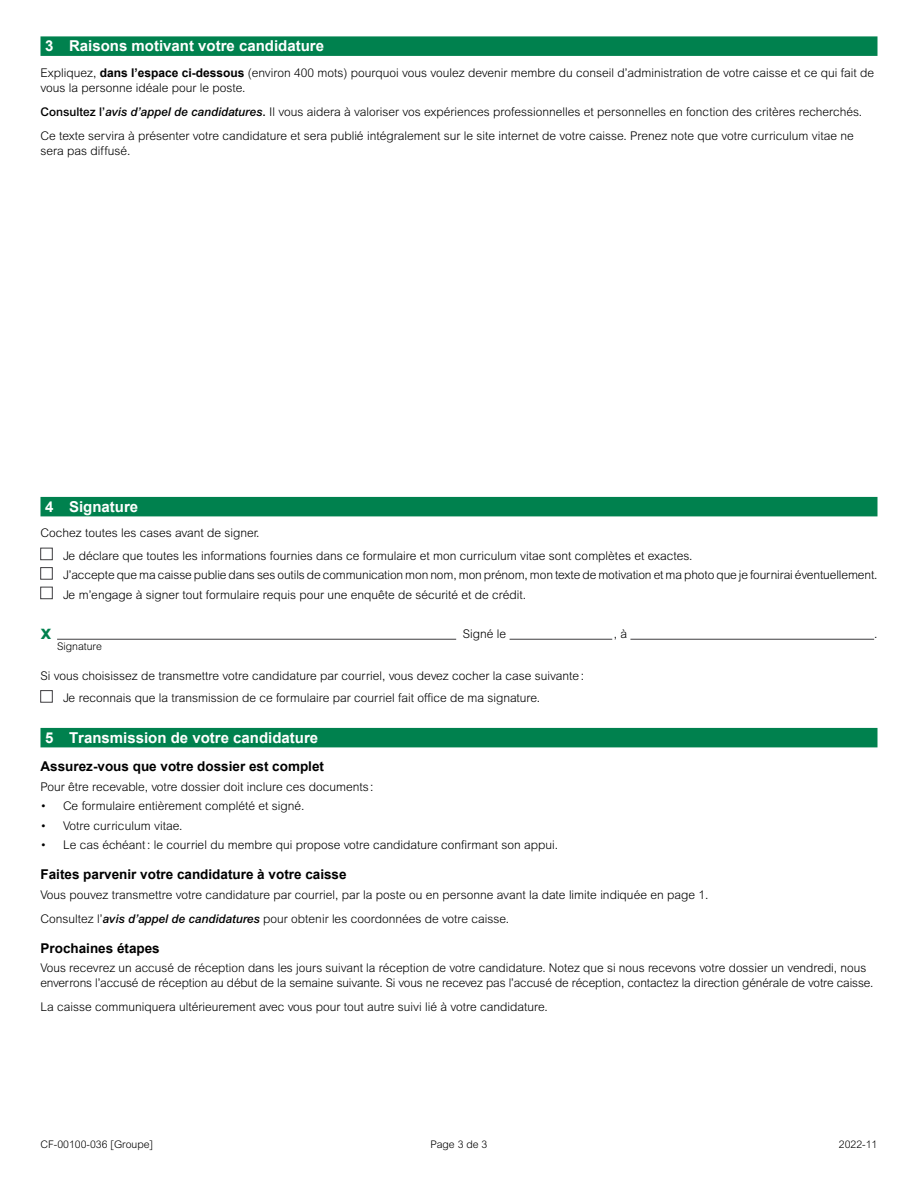
<style>
.page{position:relative;width:918px;height:1188px;background:#fff}
.page>*{position:absolute;margin:0;border:0;box-sizing:border-box;transform-origin:0 0}
.t1{font:700 21px "Averta";color:#00814e}
.H2__Bandeau{font:700 15px "Arial";color:#fff}
.t2{font:700 13.5px "Arial";color:#000}
.t3{font:300 12px/15px "Arial MT Std";color:#000}
.Descriptif{font:300 10.5px "Arial MT Std";color:#000}
.s1{font-family:"Arial";font-weight:700}
.s2{font-weight:500}
.s3{font-weight:500;font-style:italic}
</style>
<div class="page">
<div style="left:40px;top:36px;width:838px;height:20px;background:#00814e"></div>
<div style="left:40px;top:497px;width:838px;height:19px;background:#00814e"></div>
<div style="left:40px;top:728px;width:838px;height:19px;background:#00814e"></div>
<div style="left:40px;top:548px;width:12px;height:12px;border:1px solid #3e3d40"></div>
<div style="left:40px;top:567px;width:12px;height:12px;border:1px solid #3e3d40"></div>
<div style="left:40px;top:587px;width:12px;height:12px;border:1px solid #3e3d40"></div>
<hr style="left:57px;top:639px;width:399px;height:1px;background:#3e3d40">
<hr style="left:510px;top:639px;width:102px;height:1px;background:#3e3d40">
<hr style="left:630px;top:639px;width:244px;height:1px;background:#3e3d40">
<div style="left:40px;top:690px;width:12px;height:12px;border:1px solid #3e3d40"></div>
<p class="H2__Bandeau" style="left:45px;top:36px;width:281px">3 Raisons motivant votre candidature</p>
<p class="t3" style="left:40px;top:65px;width:835px">Expliquez, <span class="s1">dans l’espace ci-dessous</span> (environ 400 mots) pourquoi vous voulez devenir membre du conseil d’administration de votre caisse et ce qui fait de vous la personne idéale pour le poste.</p>
<p class="t3" style="left:40px;top:104px;width:823px"><span class="s2">Consultez l’</span><span class="s3">avis d’appel de candidatures</span><span class="s2">.</span> Il vous aidera à valoriser vos expériences professionnelles et personnelles en fonction des critères recherchés.</p>
<p class="t3" style="left:40px;top:128px;width:815px">Ce texte servira à présenter votre candidature et sera publié intégralement sur le site internet de votre caisse. Prenez note que votre curriculum vitae ne sera pas diffusé.</p>
<p class="H2__Bandeau" style="left:45px;top:496px;width:95px">4 Signature</p>
<p class="t3" style="left:40px;top:526px;width:220px">Cochez toutes les cases avant de signer.</p>
<p class="t3" style="left:63px;top:548px;width:631px">Je déclare que toutes les informations fournies dans ce formulaire et mon curriculum vitae sont complètes et exactes.</p>
<p class="t3" style="left:63px;top:568px;width:816px">J’accepte que ma caisse publie dans ses outils de communication mon nom, mon prénom, mon texte de motivation et ma photo que je fournirai éventuellement.</p>
<p class="t3" style="left:63px;top:587px;width:465px">Je m’engage à signer tout formulaire requis pour une enquête de sécurité et de crédit.</p>
<p class="t1" style="left:40px;top:619px;width:13px">x</p>
<p class="t3" style="left:463px;top:626px;width:45px">Signé le</p>
<p class="t3" style="left:614px;top:626px;width:15px">, à</p>
<p class="t3" style="left:874px;top:626px;width:5px">.</p>
<p class="t3" style="left:40px;top:668px;width:545px">Si vous choisissez de transmettre votre candidature par courriel, vous devez cocher la case suivante:</p>
<p class="t3" style="left:63px;top:691px;width:479px">Je reconnais que la transmission de ce formulaire par courriel fait office de ma signature.</p>
<p class="H2__Bandeau" style="left:45px;top:727px;width:275px">5 Transmission de votre candidature</p>
<h4 class="t2" style="left:40px;top:757px;width:285px">Assurez-vous que votre dossier est complet</h4>
<p class="t3" style="left:40px;top:779px;width:335px">Pour être recevable, votre dossier doit inclure ces documents :</p>
<p class="t3" style="left:40px;top:799px;width:265px">• Ce formulaire entièrement complété et signé.</p>
<p class="t3" style="left:40px;top:818px;width:143px">• Votre curriculum vitae.</p>
<p class="t3" style="left:40px;top:838px;width:519px">• Le cas échéant: le courriel du membre qui propose votre candidature confirmant son appui.</p>
<h4 class="t2" style="left:40px;top:865px;width:308px">Faites parvenir votre candidature à votre caisse</h4>
<p class="t3" style="left:40px;top:887px;width:669px">Vous pouvez transmettre votre candidature par courriel, par la poste ou en personne avant la date limite indiquée en page 1.</p>
<p class="t3" style="left:40px;top:911px;width:470px">Consultez l’<span class="s3">avis d’appel de candidatures</span> pour obtenir les coordonnées de votre caisse.</p>
<h4 class="t2" style="left:40px;top:939px;width:121px">Prochaines étapes</h4>
<p class="t3" style="left:40px;top:961px;width:834px">Vous recevrez un accusé de réception dans les jours suivant la réception de votre candidature. Notez que si nous recevons votre dossier un vendredi, nous enverrons l’accusé de réception au début de la semaine suivante. Si vous ne recevez pas l’accusé de réception, contactez la direction générale de votre caisse.</p>
<p class="t3" style="left:40px;top:1000px;width:509px">La caisse communiquera ultérieurement avec vous pour tout autre suivi lié à votre candidature.</p>
<p class="Descriptif" style="left:57px;top:640px;width:46px">Signature</p>
<p class="Descriptif" style="left:40px;top:1138px;width:114px">CF-00100-036 [Groupe]</p>
<p class="Descriptif" style="left:431px;top:1138px;width:58px">Page 3 de 3</p>
<p class="Descriptif" style="left:839px;top:1138px;width:40px">2022-11</p>
</div>
